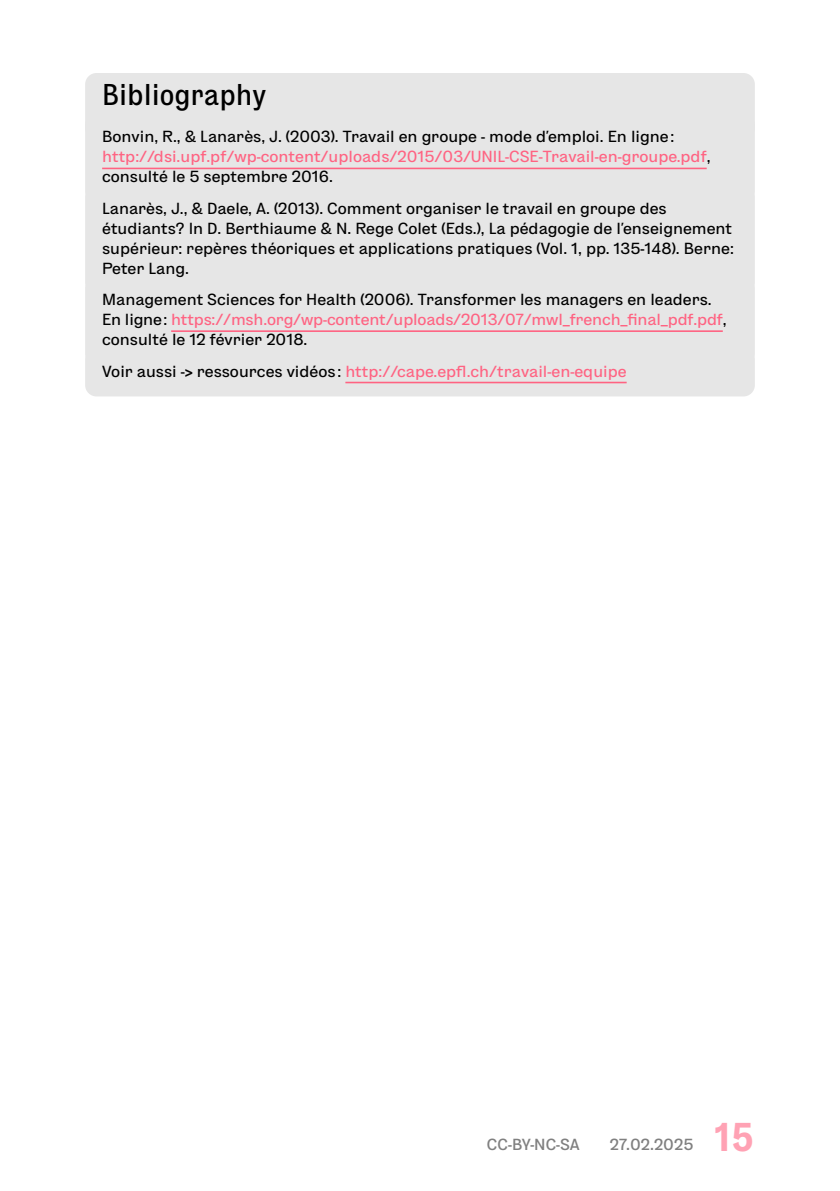
<style>
.page{position:relative;width:840px;height:1191px;background:#fff}
.page>*{position:absolute;margin:0;border:0;box-sizing:border-box;transform-origin:0 0}
.t1{font:700 condensed 40px "ES Formal";color:#ffa2b4}
.titre_note{font:condensed 30px "ES Formal";color:#000}
.biblio{font:16px/20px "ES Formal Standard";color:#000}
.biblio-2{font:16px "ES Formal Standard";color:#ff6382}
.t2{font:500 16px "ES Formal Standard";color:#808080}
.s1{color:#ff6382}
.s2{color:#000}
</style>
<div class="page">
<div style="left:85px;top:73px;width:669px;height:66px;background:#e6e6e6;border-radius:11px"></div>
<div style="left:85px;top:114px;width:669px;height:88px;background:#e6e6e6;border-radius:11px"></div>
<hr style="left:102px;top:168px;width:604px;height:1px;background:#ff6382">
<div style="left:85px;top:185px;width:669px;height:109px;background:#e6e6e6;border-radius:11px"></div>
<div style="left:85px;top:277px;width:669px;height:88px;background:#e6e6e6;border-radius:11px"></div>
<hr style="left:171px;top:330px;width:551px;height:2px;background:#ff6382">
<div style="left:85px;top:348px;width:669px;height:48px;background:#e6e6e6;border-radius:11px"></div>
<hr style="left:345px;top:382px;width:281px;height:1px;background:#ff6382">
<p class="titre_note" style="left:102px;top:72px;width:165px">Bibliography</p>
<p class="biblio" style="left:102px;top:126px;width:609px">Bonvin, R., &amp; Lanarès, J. (2003). Travail en groupe - mode d’emploi. En ligne : <span class="s1">http://dsi.upf.pf/wp-content/uploads/2015/03/UNIL-CSE-Travail-en-groupe.pdf</span>, consulté le 5 septembre 2016.</p>
<p class="biblio" style="left:102px;top:197px;width:633px">Lanarès, J., &amp; Daele, A. (2013). Comment organiser le travail en groupe des étudiants? In D. Berthiaume &amp; N. Rege Colet (Eds.), La pédagogie de l’enseignement supérieur: repères théoriques et applications pratiques (Vol. 1, pp. 135-148). Berne:<br>Peter Lang.</p>
<p class="biblio" style="left:102px;top:289px;width:625px">Management Sciences for Health (2006). Transformer les managers en leaders.<br>En ligne : <span class="s1">https://msh.org/wp-content/uploads/2013/07/mwl_french_final_pdf.pdf</span>, consulté le 12 février 2018.</p>
<p class="biblio-2" style="left:102px;top:359px;width:525px"><span class="s2">Voir aussi -&gt; ressources vidéos :</span> http://cape.epfl.ch/travail-en-equipe</p>
<p class="t2" style="left:486px;top:1132px;width:94px">CC-BY-NC-SA</p>
<p class="t2" style="left:609px;top:1132px;width:85px">27.02.2025</p>
<h1 class="t1" style="left:713px;top:1106px;width:41px">15</h1>
</div>
